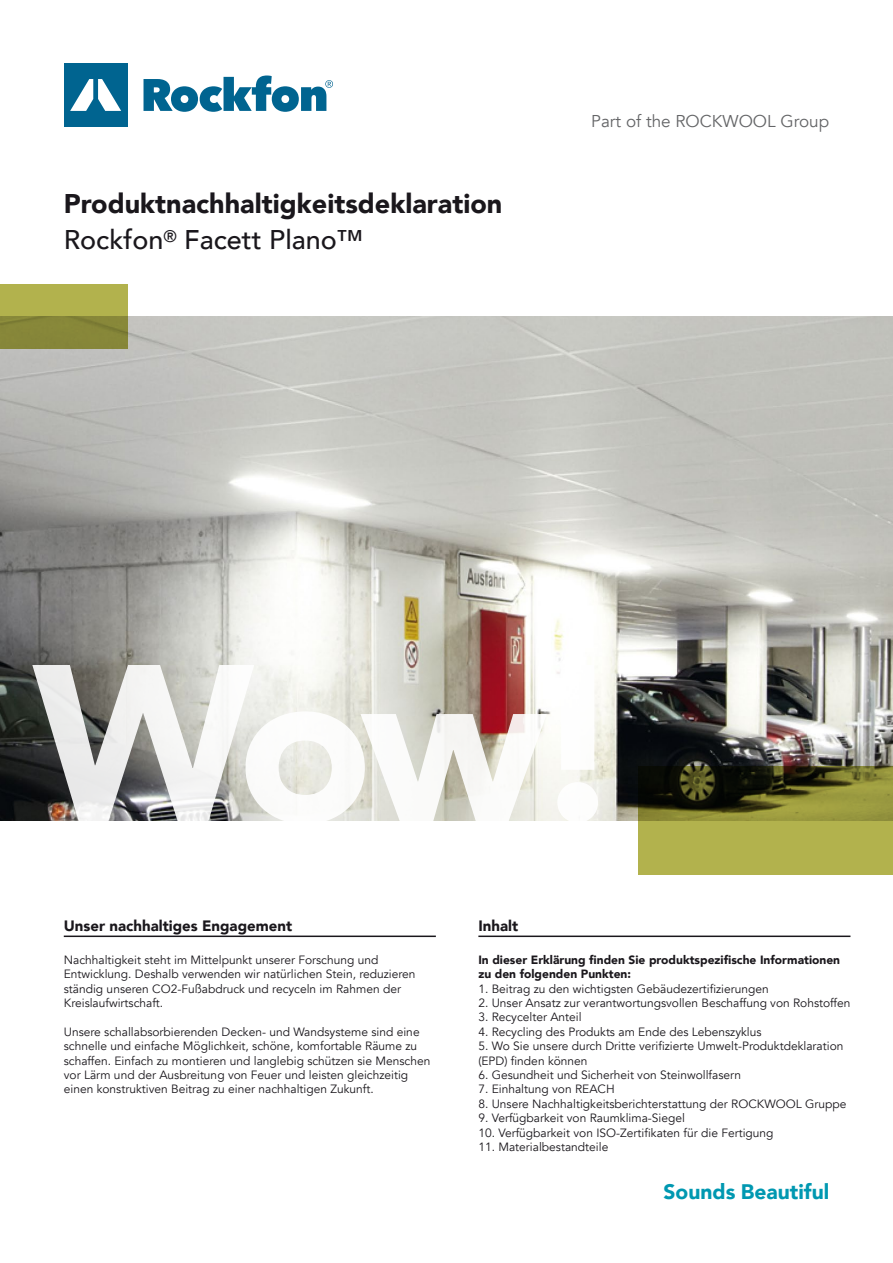
<style>
.page{position:relative;width:893px;height:1263px;background:#fff}
.page>*{position:absolute;margin:0;border:0;box-sizing:border-box;transform-origin:0 0}
.t1{font:900 220.95px "Avenir";color:#fff}
.t2{font:900 27px/35.8px "Avenir";color:#1a171c}
.t3{font:900 21px "Avenir";color:#0098b1}
.t4{font:17.1px "Avenir";color:#646567}
.t5{font:900 15px "Avenir";color:#1a171c}
.t6{font:12px/14.4px "Avenir";color:#1a171c}
.t7{font:900 12px/14.4px "Avenir";color:#1a171c}
.s1{font-weight:500}
</style>
<div class="page">
<svg style="left:144px;top:75px;width:189px;height:37px"></svg>
<div style="left:64px;top:63px;width:64px;height:64px;background:#006490"></div>
<svg style="left:70px;top:79px;width:51px;height:32px"></svg>
<img style="left:0;top:316px;width:893px;height:505px">
<svg style="left:0;top:284px;width:128px;height:64px;background:#9b9b42"></svg>
<svg style="left:638px;top:767px;width:255px;height:108px;background:#848337"></svg>
<hr style="left:64px;top:935px;width:372px;height:2px;background:#1a171c">
<hr style="left:478px;top:935px;width:372px;height:2px;background:#1a171c">
<h2 class="t2" style="left:64px;top:185px;width:440px">Produktnachhaltigkeitsdeklaration<br><span class="s1">Rockfon</span><sup>®</sup> <span class="s1">Facett Plano™</span></h2>
<h3 class="t4" style="left:591px;top:111px;width:239px">Part of the ROCKWOOL Group</h3>
<h1 class="t1" style="left:33px;top:555px;width:595px">Wow!</h1>
<p class="t5" style="left:64px;top:913px;width:230px">Unser nachhaltiges Engagement</p>
<p class="t6" style="left:64px;top:952px;width:353px">Nachhaltigkeit steht im Mittelpunkt unserer Forschung und Entwicklung. Deshalb verwenden wir natürlichen Stein, reduzieren ständig unseren CO2-Fußabdruck und recyceln im Rahmen der Kreislaufwirtschaft.</p>
<p class="t6" style="left:64px;top:1024px;width:368px">Unsere schallabsorbierenden Decken- und Wandsysteme sind eine schnelle und einfache Möglichkeit, schöne, komfortable Räume zu schaffen. Einfach zu montieren und langlebig schützen sie Menschen vor Lärm und der Ausbreitung von Feuer und leisten gleichzeitig einen konstruktiven Beitrag zu einer nachhaltigen Zukunft.</p>
<p class="t5" style="left:478px;top:913px;width:41px">Inhalt</p>
<p class="t7" style="left:478px;top:952px;width:363px">In dieser Erklärung finden Sie produktspezifische Informationen zu den folgenden Punkten:</p>
<p class="t6" style="left:478px;top:981px;width:292px">1. Beitrag zu den wichtigsten Gebäudezertifizierungen</p>
<p class="t6" style="left:478px;top:996px;width:374px">2. Unser Ansatz zur verantwortungsvollen Beschaffung von Rohstoffen</p>
<p class="t6" style="left:478px;top:1010px;width:105px">3. Recycelter Anteil</p>
<p class="t6" style="left:478px;top:1024px;width:285px">4. Recycling des Produkts am Ende des Lebenszyklus</p>
<p class="t6" style="left:478px;top:1039px;width:367px">5. Wo Sie unsere durch Dritte verifizierte Umwelt-Produktdeklaration (EPD) finden können</p>
<p class="t6" style="left:478px;top:1068px;width:264px">6. Gesundheit und Sicherheit von Steinwollfasern</p>
<p class="t6" style="left:478px;top:1082px;width:138px">7. Einhaltung von REACH</p>
<p class="t6" style="left:478px;top:1096px;width:369px">8. Unsere Nachhaltigkeitsberichterstattung der ROCKWOOL Gruppe</p>
<p class="t6" style="left:478px;top:1111px;width:208px">9. Verfügbarkeit von Raumklima-Siegel</p>
<p class="t6" style="left:478px;top:1125px;width:297px">10. Verfügbarkeit von ISO-Zertifikaten für die Fertigung</p>
<p class="t6" style="left:478px;top:1140px;width:131px">11. Materialbestandteile</p>
<h3 class="t3" style="left:664px;top:1174px;width:167px">Sounds Beautiful</h3>
</div>
